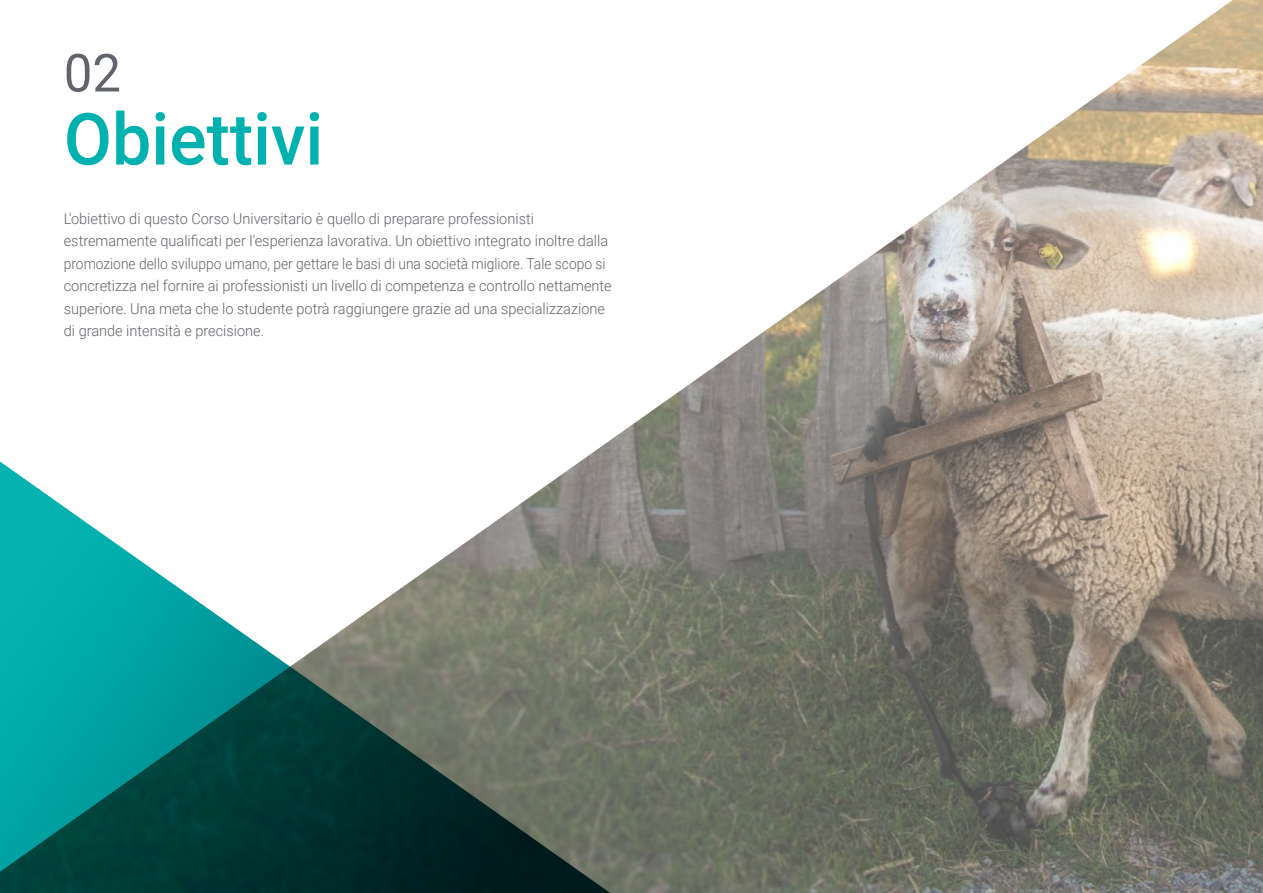
<style>
.page{position:relative;width:1263px;height:893px;background:#fff}
.page>*{position:absolute;margin:0;border:0;box-sizing:border-box;transform-origin:0 0}
.t1{font:500 72px "Roboto";color:#00b2af}
.t2{font:52.5px "Roboto";color:#61646a}
.t3{font:300 15px/22.5px "Roboto";color:#61646a}
</style>
<div class="page">
<img style="left:602px;top:0;width:661px;height:893px">
<svg style="left:0;top:446px;width:640px;height:447px"></svg>
<h2 class="t2" style="left:64px;top:36px;width:59px">02</h2>
<h1 class="t1" style="left:64px;top:89px;width:261px">Obiettivi</h1>
<p class="t3" style="left:64px;top:207px;width:549px">L'obiettivo di questo Corso Universitario è quello di preparare professionisti estremamente qualificati per l'esperienza lavorativa. Un obiettivo integrato inoltre dalla promozione dello sviluppo umano, per gettare le basi di una società migliore. Tale scopo si concretizza nel fornire ai professionisti un livello di competenza e controllo nettamente superiore. Una meta che lo studente potrà raggiungere grazie ad una specializzazione di grande intensità e precisione.</p>
</div>
